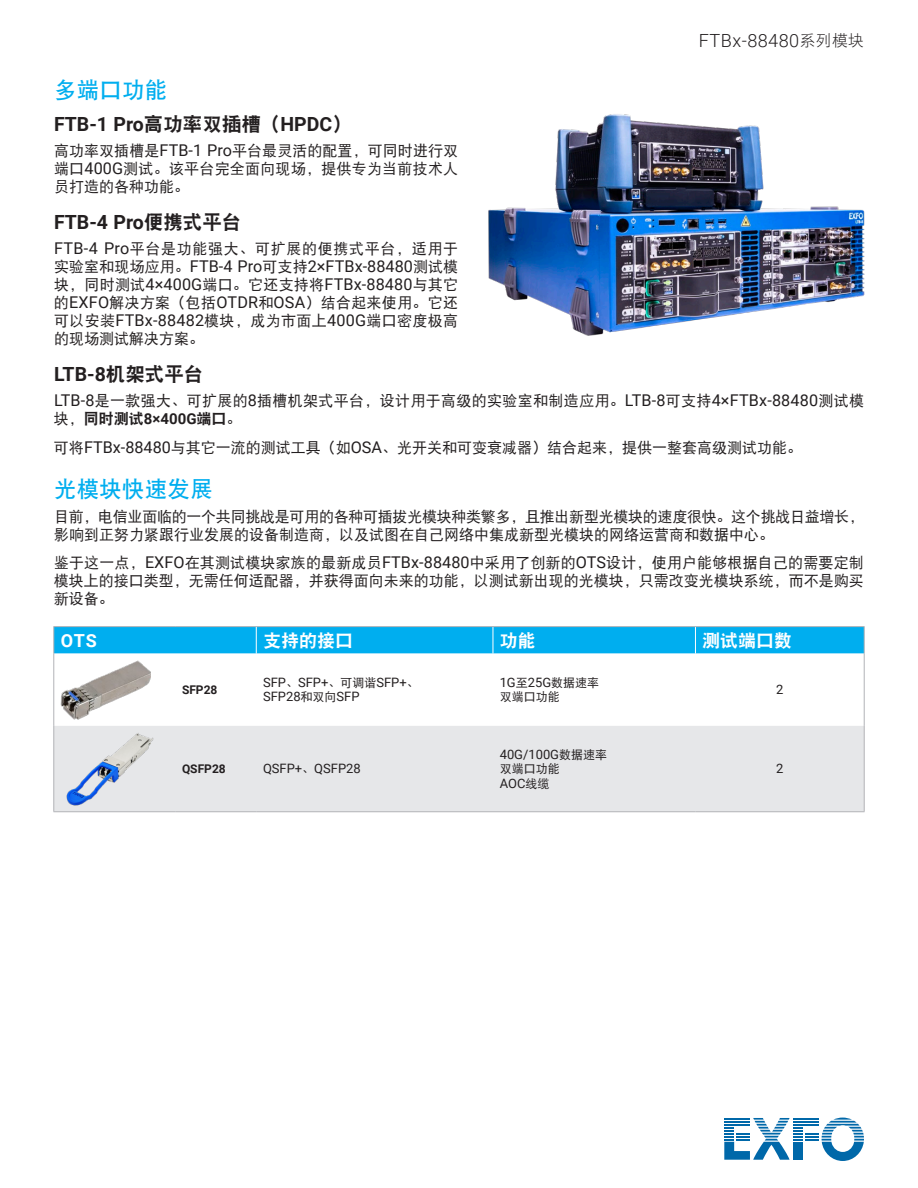
<style>
.page{position:relative;width:918px;height:1188px;background:#fff}
.page>*{position:absolute;margin:0;border:0;box-sizing:border-box;transform-origin:0 0}
.t1{font:22.5px "DF Hei W7";letter-spacing:.01em;color:#00aeef}
.t2{font:700 19.5px "Roboto";color:#231f20}
.t3{font:300 18.15px "Roboto";letter-spacing:.025em;color:#231f20}
.t4{font:18px "DF Hei W9";color:#fff}
.t5{font:700 18px "Roboto";color:#fff}
.t6{font:16.2px "Roboto";letter-spacing:.005em;color:#231f20}
.t7{font:15px/18px "DF Hei W5";color:#231f20;text-align:justify}
.t8{font:15px/18px "DF Hei W5";letter-spacing:-.02em;color:#231f20}
.t9{font:15px "DF Hei W5";letter-spacing:.02em;color:#231f20}
.t10{font:15px "DF Hei W5";letter-spacing:.045em;color:#231f20}
.t11{font:15px "DF Hei W9";color:#231f20}
.t12{font:12.9px/14.2px "Roboto";color:#231f20}
.t13{font:700 12px "Roboto";color:#231f20}
.t14{font:12px "DF Hei W5";color:#231f20}
.s1{font-family:"DF Hei W3";font-weight:400;font-size:15.75px}
.s2{font-family:"DF Hei W9";font-weight:400}
.s3{font-family:"Roboto";font-size:16.2px}
.s4{font-family:"DF Hei W5";font-size:15px}
.s5{font-family:"DF Hei W5"}
.s6{font-family:"Roboto";font-weight:700}
.s7{font-family:"DF Hei W5";font-size:12px}
</style>
<div class="page">
<svg style="left:724px;top:1118px;width:140px;height:43px"></svg>
<hr style="left:724px;top:1124px;width:26px;height:2px;background:#0068a9">
<div style="left:54px;top:726px;width:810px;height:85px;background:#e6e7e9"></div>
<hr style="left:53px;top:654px;width:1px;height:72px;background:#b2b3b7">
<hr style="left:864px;top:654px;width:1px;height:72px;background:#b2b3b7">
<hr style="left:53px;top:726px;width:1px;height:85px;background:#b2b3b7">
<hr style="left:864px;top:726px;width:1px;height:85px;background:#b2b3b7">
<hr style="left:53px;top:811px;width:122px;height:1px;background:#b2b3b7">
<hr style="left:175px;top:811px;width:81px;height:1px;background:#b2b3b7">
<hr style="left:256px;top:811px;width:237px;height:1px;background:#b2b3b7">
<hr style="left:493px;top:811px;width:202px;height:1px;background:#b2b3b7">
<hr style="left:695px;top:811px;width:170px;height:1px;background:#b2b3b7">
<hr style="left:256px;top:626px;width:237px;height:1px;background:#b2b3b7">
<hr style="left:493px;top:626px;width:202px;height:1px;background:#b2b3b7">
<hr style="left:695px;top:626px;width:170px;height:1px;background:#b2b3b7">
<hr style="left:53px;top:626px;width:122px;height:1px;background:#b2b3b7">
<hr style="left:175px;top:626px;width:81px;height:1px;background:#b2b3b7">
<svg style="left:53px;top:627px;width:812px;height:27px;background:#08b0ef"></svg>
<img style="left:61px;top:660px;width:89px;height:59px">
<img style="left:61px;top:733px;width:101px;height:72px">
<img style="left:488px;top:114px;width:377px;height:222px">
<p class="t3" style="left:699px;top:28px;width:167px">FTBx-88480<span class="s1">系列模块</span></p>
<h1 class="t1" style="left:54px;top:78px;width:115px">多端口功能</h1>
<h2 class="t2" style="left:54px;top:111px;width:299px">FTB-1 Pro<span class="s2">高功率双插槽（</span>HPDC<span class="s2">）</span></h2>
<p class="t7" style="left:54px;top:142px;width:406px">高功率双插槽是<span class="s3">FTB‑1 Pro</span>平台最灵活的配置，可同时进行双端口<span class="s3">400G</span>测试。该平台完全面向现场，提供专为当前技术人员打造的各种功能。</p>
<h2 class="t2" style="left:54px;top:209px;width:189px">FTB-4 Pro<span class="s2">便携式平台</span></h2>
<p class="t10" style="left:54px;top:242px;width:406px"><span class="s3">FTB-4 Pro</span>平台是功能强大、可扩展的便携式平台，适用于</p>
<p class="t6" style="left:54px;top:255px;width:406px"><span class="s4">实验室和现场应用。</span>FTB-4 Pro<span class="s4">可支持</span>2×FTBx-88480<span class="s4">测试模</span></p>
<p class="t7" style="left:54px;top:276px;width:406px">块，同时测试<span class="s3">4×400G</span>端口。它还支持将<span class="s3">FTBx-88480</span>与其它的<span class="s3">EXFO</span>解决方案（包括<span class="s3">OTDR</span>和<span class="s3">OSA</span>）结合起来使用。它还可以安装<span class="s3">FTBx-88482</span>模块，成为市面上<span class="s3">400G</span>端口密度极高的现场测试解决方案。</p>
<h2 class="t2" style="left:54px;top:361px;width:151px">LTB-8<span class="s2">机架式平台</span></h2>
<p class="t9" style="left:54px;top:393px;width:812px"><span class="s3">LTB-8</span>是一款强大、可扩展的<span class="s3">8</span>插槽机架式平台，设计用于高级的实验室和制造应用。<span class="s3">LTB-8</span>可支持<span class="s3">4×FTBx-88480</span>测试模</p>
<p class="t11" style="left:54px;top:411px;width:189px"><span class="s5">块，</span>同时测试<span class="s6">8×400G</span>端口<span class="s5">。</span></p>
<p class="t7" style="left:54px;top:438px;width:750px">可将<span class="s3">FTBx-88480</span>与其它一流的测试工具（如<span class="s3">OSA</span>、光开关和可变衰减器）结合起来，提供一整套高级测试功能。</p>
<h1 class="t1" style="left:54px;top:477px;width:160px">光模块快速发展</h1>
<p class="t8" style="left:54px;top:507px;width:812px">目前，电信业面临的一个共同挑战是可用的各种可插拔光模块种类繁多，且推出新型光模块的速度很快。这个挑战日益增长，影响到正努力紧跟行业发展的设备制造商，以及试图在自己网络中集成新型光模块的网络运营商和数据中心。</p>
<p class="t7" style="left:54px;top:554px;width:811px">鉴于这一点，<span class="s3">EXFO</span>在其测试模块家族的最新成员<span class="s3">FTBx-88480</span>中采用了创新的<span class="s3">OTS</span>设计，使用户能够根据自己的需要定制模块上的接口类型，无需任何适配器，并获得面向未来的功能，以测试新出现的光模块，只需改变光模块系统，而不是购买新设备。</p>
<p class="t5" style="left:61px;top:628px;width:37px">OTS</p>
<p class="t4" style="left:263px;top:631px;width:91px">支持的接口</p>
<p class="t4" style="left:500px;top:631px;width:37px">功能</p>
<p class="t4" style="left:702px;top:631px;width:92px">测试端口数</p>
<p class="t13" style="left:182px;top:682px;width:37px">SFP28</p>
<p class="t12" style="left:263px;top:675px;width:157px">SFP<span class="s7">、</span>SFP+<span class="s7">、可调谐</span>SFP+<span class="s7">、<br></span>SFP28<span class="s7">和双向</span>SFP</p>
<p class="t12" style="left:500px;top:675px;width:101px">1G<span class="s7">至</span>25G<span class="s7">数据速率</span></p>
<p class="t12" style="left:776px;top:682px;width:9px">2</p>
<p class="t14" style="left:500px;top:691px;width:61px">双端口功能</p>
<p class="t13" style="left:182px;top:761px;width:45px">QSFP28</p>
<p class="t12" style="left:263px;top:761px;width:99px">QSFP+<span class="s7">、</span>QSFP28</p>
<p class="t12" style="left:500px;top:747px;width:109px">40G/100G<span class="s7">数据速率</span></p>
<p class="t14" style="left:500px;top:763px;width:61px">双端口功能</p>
<p class="t12" style="left:500px;top:775px;width:51px">AOC<span class="s7">线缆</span></p>
<p class="t12" style="left:776px;top:761px;width:9px">2</p>
</div>
